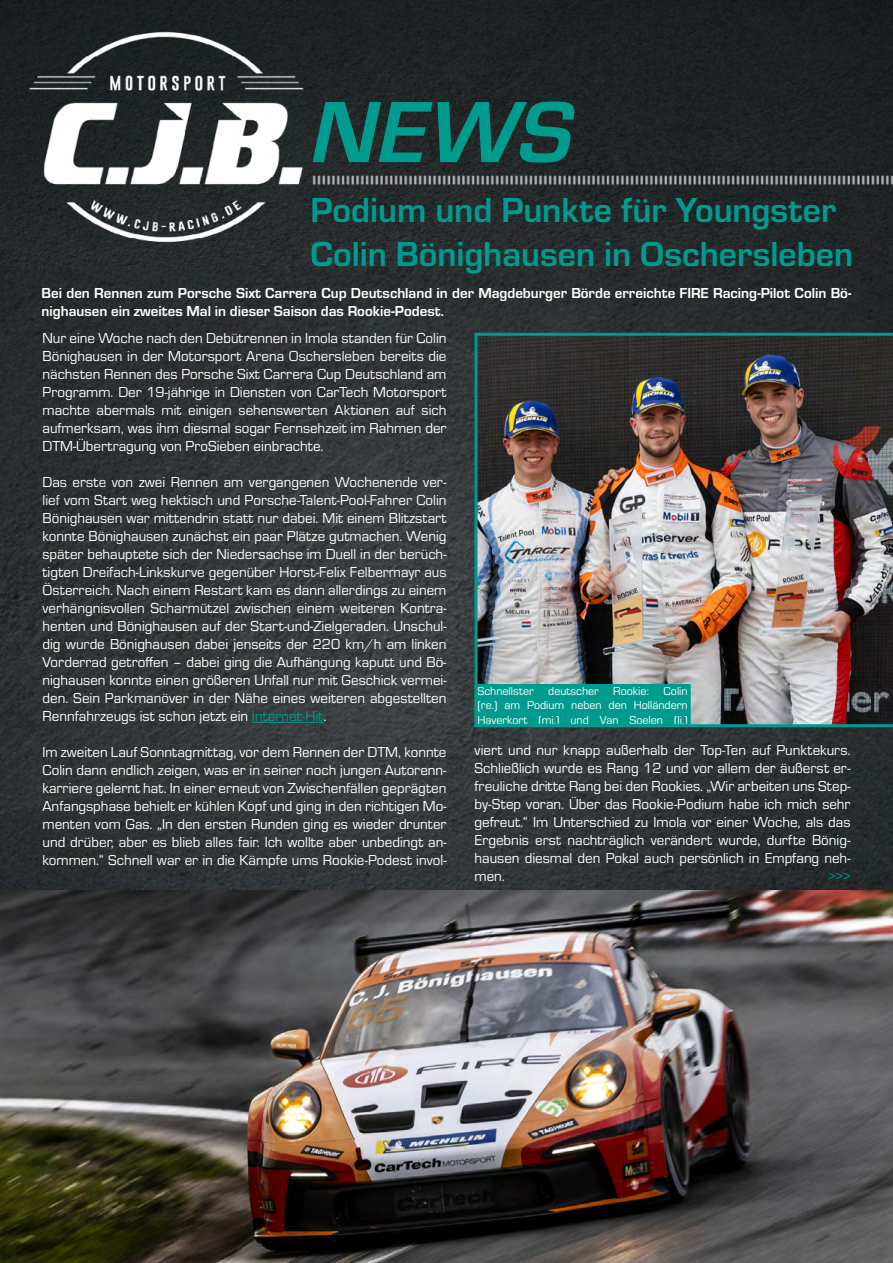
<style>
.page{position:relative;width:893px;height:1263px;background:#fff}
.page>*{position:absolute;margin:0;border:0;box-sizing:border-box;transform-origin:0 0}
.t1{font:italic 700 90px "Eurostile";color:#009b8f}
.t2{font:700 36px/43.2px "Eurostile";color:#009b8f}
.t3{font:15px/18px "Eurostile";color:#fff;text-align:justify}
.t4{font:700 15px/18px "Eurostile";color:#fff}
.t5{font:15px "Eurostile";color:#009185}
.t6{font:12px/14.4px "Eurostile";color:#fff;text-align:justify}
.s1{color:#009b8f}
</style>
<div class="page">
<img style="left:0;top:0;width:893px;height:891px">
<hr style="left:252px;top:722px;width:71px;height:1px;background:#009b8f">
<img style="left:0;top:891px;width:893px;height:372px">
<img style="left:475px;top:333px;width:418px;height:394px">
<div style="left:476px;top:685px;width:213px;height:40px;background:#009b8f"></div>
<div style="left:475px;top:684px;width:216px;height:43px;border:3px solid #009b8f"></div>
<h1 class="t1" style="left:307px;top:68px;width:288px">NEWS</h1>
<h2 class="t2" style="left:310px;top:186px;width:544px">Podium und Punkte für Youngster<br>Colin Bönighausen in Oschersleben</h2>
<p class="t4" style="left:42px;top:283px;width:811px">Bei den Rennen zum Porsche Sixt Carrera Cup Deutschland in der Magdeburger Börde erreichte FIRE Racing-Pilot Colin Bö&shy;nighausen ein zweites Mal in dieser Saison das Rookie-Podest.</p>
<p class="t3" style="left:43px;top:328px;width:405px">Nur eine Woche nach den Debütrennen in Imola standen für Colin Bönighausen in der Motorsport Arena Oschersleben bereits die nächsten Rennen des Porsche Sixt Carrera Cup Deutschland am Programm. Der 19-jährige in Diensten von CarTech Motorsport machte abermals mit einigen sehenswerten Aktionen auf sich aufmerksam, was ihm diesmal sogar Fernsehzeit im Rahmen der DTM-Übertragung von ProSieben einbrachte.</p>
<p class="t3" style="left:43px;top:472px;width:405px">Das erste von zwei Rennen am vergangenen Wochenende ver&shy;lief vom Start weg hektisch und Porsche-Talent-Pool-Fahrer Colin Bönighausen war mittendrin statt nur dabei. Mit einem Blitzstart konnte Bönighausen zunächst ein paar Plätze gutmachen. Wenig später behauptete sich der Niedersachse im Duell in der berüch&shy;tigten Dreifach-Linkskurve gegenüber Horst-Felix Felbermayr aus Österreich. Nach einem Restart kam es dann allerdings zu einem verhängnisvollen Scharmützel zwischen einem weiteren Kontra&shy;henten und Bönighausen auf der Start-und-Zielgeraden. Unschul&shy;dig wurde Bönighausen dabei jenseits der 220 km/h am linken Vorderrad getroffen – dabei ging die Aufhängung kaputt und Bö&shy;nighausen konnte einen größeren Unfall nur mit Geschick vermei&shy;den. Sein Parkmanöver in der Nähe eines weiteren abgestellten Rennfahrzeugs ist schon jetzt ein <span class="s1">Internet-Hit</span>.</p>
<p class="t3" style="left:43px;top:742px;width:405px">Im zweiten Lauf Sonntagmittag, vor dem Rennen der DTM, konnte Colin dann endlich zeigen, was er in seiner noch jungen Autorenn&shy;karriere gelernt hat. In einer erneut von Zwischenfällen geprägten Anfangsphase behielt er kühlen Kopf und ging in den richtigen Mo&shy;menten vom Gas. „In den ersten Runden ging es wieder drunter und drüber, aber es blieb alles fair. Ich wollte aber unbedingt an&shy;kommen.“ Schnell war er in die Kämpfe ums Rookie-Podest invol-</p>
<p class="t6" style="left:478px;top:683px;width:212px">Schnellster deutscher Rookie: Colin (re.) am Podium neben den Holländern Haverkort (mi.) und Van Soelen (li.)</p>
<p class="t3" style="left:475px;top:740px;width:377px">viert und nur knapp außerhalb der Top-Ten auf Punktekurs.<br>Schließlich wurde es Rang 12 und vor allem der äußerst er&shy;freuliche dritte Rang bei den Rookies. „Wir arbeiten uns Step&shy;by-Step voran. Über das Rookie-Podium habe ich mich sehr gefreut.“ Im Unterschied zu Imola vor einer Woche, als das Ergebnis erst nachträglich verändert wurde, durfte Bönig&shy;hausen diesmal den Pokal auch persönlich in Empfang neh&shy;men.</p>
<p class="t5" style="left:828px;top:866px;width:24px">&gt;&gt;&gt;</p>
</div>
